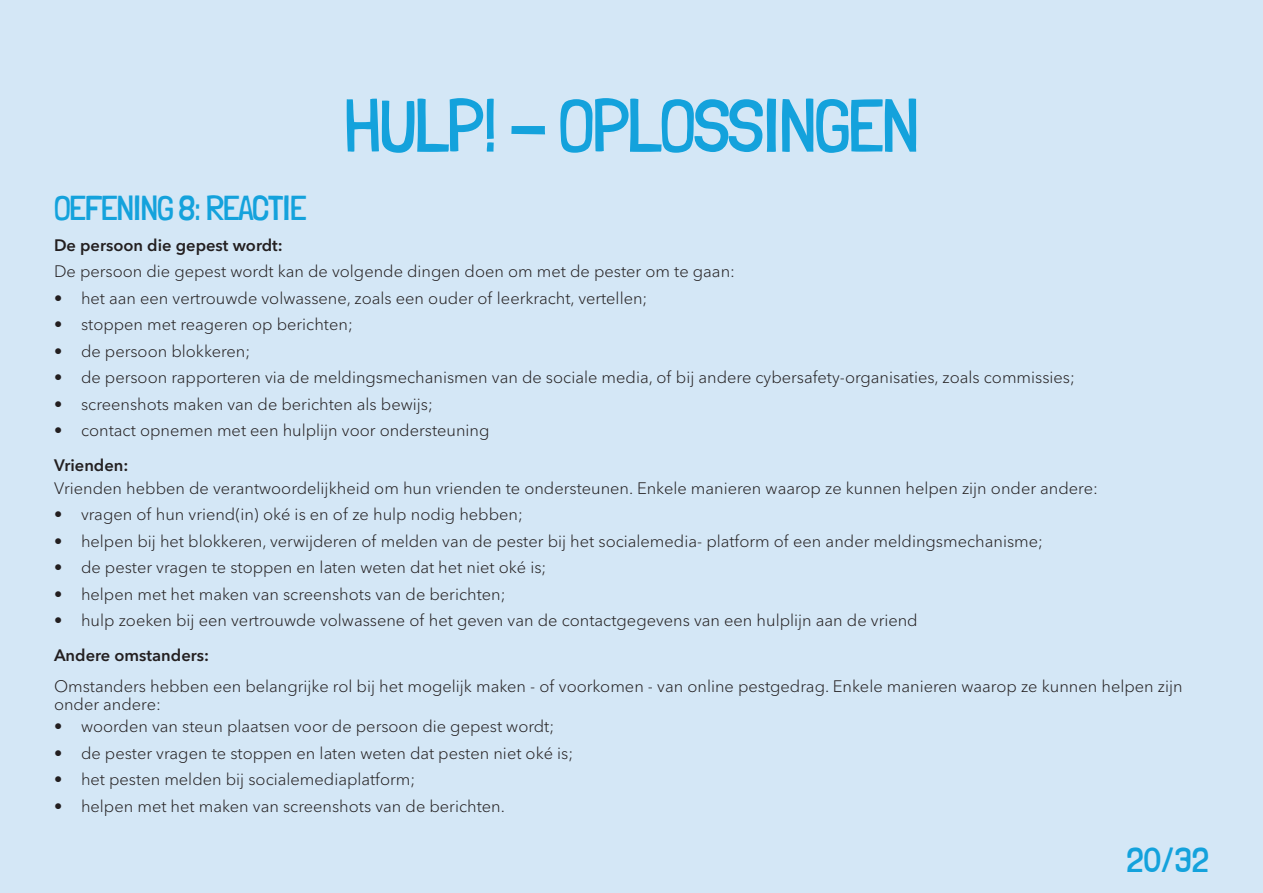
<style>
.page{position:relative;width:1263px;height:893px;background:#d4e7f6}
.page>*{position:absolute;margin:0;border:0;box-sizing:border-box;transform-origin:0 0}
._1__title{font:300 75px "Londrina Solid";letter-spacing:-.03em;color:#14a2dc}
._5__exercise{font:300 34.5px "Londrina Solid";letter-spacing:-.03em;color:#14a2dc}
._10__text_questiom{font:300 16.5px/18px "Avenir Next LT Pro";color:#231f20}
._8__text{font:300 16.5px "Avenir Next LT Pro";color:#231f20}
._10__text_questiom-2{font:600 16.5px "Avenir Next LT Pro";color:#231f20}
._8__text-2{font:600 16.5px "Avenir Next LT Pro";color:#231f20}
</style>
<div class="page">
<p class="_1__title" style="left:344px;top:81px;width:577px">HULP! - OPLOSSINGEN</p>
<p class="_5__exercise" style="left:54px;top:188px;width:254px">OEFENING 8: REACTIE</p>
<p class="_8__text-2" style="left:54px;top:235px;width:230px">De persoon die gepest wordt:</p>
<p class="_8__text" style="left:54px;top:262px;width:682px">De persoon die gepest wordt kan de volgende dingen doen om met de pester om te gaan:</p>
<p class="_10__text_questiom" style="left:54px;top:289px;width:595px">• het aan een vertrouwde volwassene, zoals een ouder of leerkracht, vertellen;</p>
<p class="_10__text_questiom" style="left:54px;top:315px;width:300px">• stoppen met reageren op berichten;</p>
<p class="_10__text_questiom" style="left:54px;top:342px;width:198px">• de persoon blokkeren;</p>
<p class="_10__text_questiom" style="left:54px;top:368px;width:1022px">• de persoon rapporteren via de meldingsmechanismen van de sociale media, of bij andere cybersafety-organisaties, zoals commissies;</p>
<p class="_10__text_questiom" style="left:54px;top:395px;width:380px">• screenshots maken van de berichten als bewijs;</p>
<p class="_10__text_questiom" style="left:54px;top:421px;width:437px">• contact opnemen met een hulplijn voor ondersteuning</p>
<p class="_10__text_questiom-2" style="left:54px;top:455px;width:76px">Vrienden:</p>
<p class="_8__text" style="left:54px;top:478px;width:1045px">Vrienden hebben de verantwoordelijkheid om hun vrienden te ondersteunen. Enkele manieren waarop ze kunnen helpen zijn onder andere:</p>
<p class="_10__text_questiom" style="left:54px;top:505px;width:470px">• vragen of hun vriend(in) oké is en of ze hulp nodig hebben;</p>
<p class="_10__text_questiom" style="left:54px;top:532px;width:990px">• helpen bij het blokkeren, verwijderen of melden van de pester bij het socialemedia- platform of een ander meldingsmechanisme;</p>
<p class="_10__text_questiom" style="left:54px;top:558px;width:494px">• de pester vragen te stoppen en laten weten dat het niet oké is;</p>
<p class="_10__text_questiom" style="left:54px;top:585px;width:453px">• helpen met het maken van screenshots van de berichten;</p>
<p class="_10__text_questiom" style="left:54px;top:611px;width:865px">• hulp zoeken bij een vertrouwde volwassene of het geven van de contactgegevens van een hulplijn aan de vriend</p>
<p class="_10__text_questiom-2" style="left:54px;top:645px;width:157px">Andere omstanders:</p>
<p class="_10__text_questiom" style="left:54px;top:677px;width:1130px">Omstanders hebben een belangrijke rol bij het mogelijk maken - of voorkomen - van online pestgedrag. Enkele manieren waarop ze kunnen helpen zijn onder andere:</p>
<p class="_10__text_questiom" style="left:54px;top:717px;width:502px">• woorden van steun plaatsen voor de persoon die gepest wordt;</p>
<p class="_10__text_questiom" style="left:54px;top:744px;width:521px">• de pester vragen te stoppen en laten weten dat pesten niet oké is;</p>
<p class="_10__text_questiom" style="left:54px;top:770px;width:363px">• het pesten melden bij socialemediaplatform;</p>
<p class="_10__text_questiom" style="left:54px;top:797px;width:452px">• helpen met het maken van screenshots van de berichten.</p>
<h2 class="_5__exercise" style="left:1126px;top:840px;width:84px">20/32</h2>
</div>
